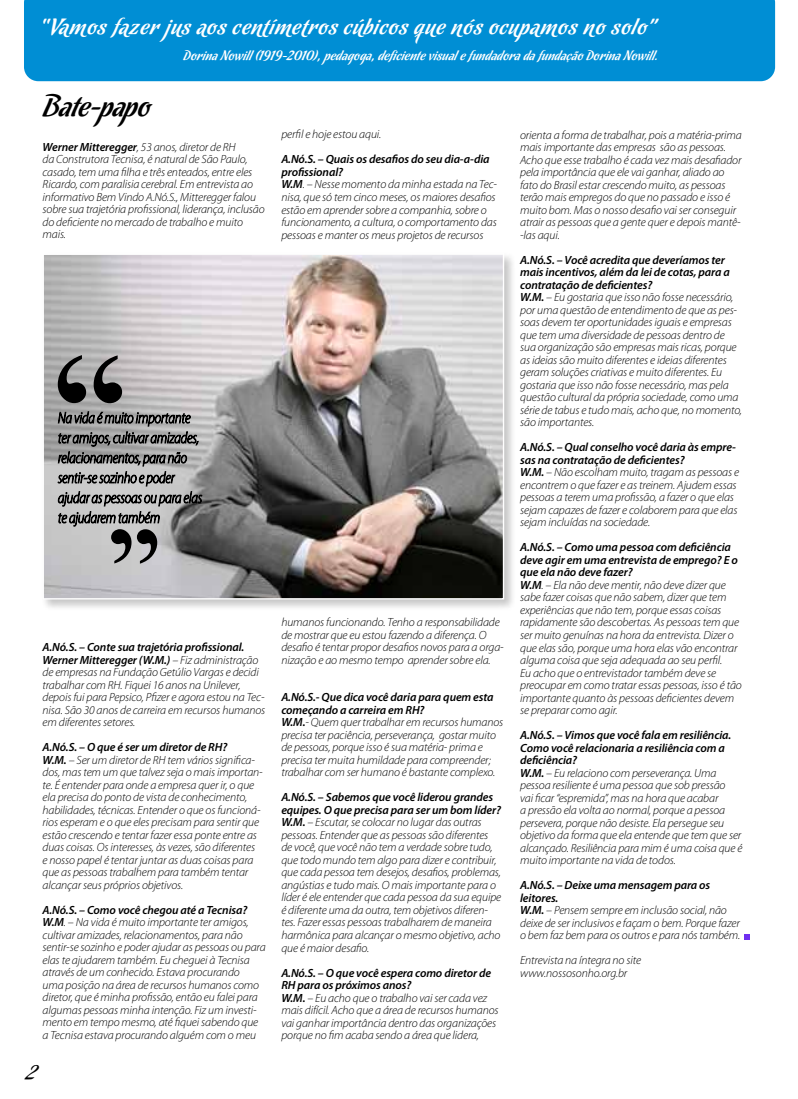
<style>
.page{position:relative;width:798px;height:1099px;background:#fff}
.page>*{position:absolute;margin:0;border:0;box-sizing:border-box;transform-origin:0 0}
.t1{font:30px "Chocolate Amargo";color:#000}
.t2{font:25px "Amorinda";color:#000}
.t3{font:22.5px "Chocolate Dulce";letter-spacing:.05em;color:#fff}
.t4{font:13.75px "Chocolate Amargo";letter-spacing:.02em;color:#fff}
.t5{font:italic 300 11.88px/12.5px "Myriad Pro";letter-spacing:-.01em;color:#000}
.s1{font-weight:600}
</style>
<div class="page">
<div style="left:24px;top:0;width:750px;height:81px;background:#008ed4"></div>
<div style="left:41px;top:250px;width:474px;height:361px;background:#000;opacity:.22"></div>
<img style="left:45px;top:255px;width:457px;height:342px">
<div style="left:43px;top:252px;width:461px;height:347px;border:1px solid #fff"></div>
<svg style="left:744px;top:934px;width:5px;height:6px"></svg>
<svg style="left:57px;top:355px;width:145px;height:208px;background:#929192"></svg>
<h3 class="t3" style="left:41px;top:14px;width:616px">“Vamos fazer jus aos centímetros cúbicos que nós ocupamos no solo”</h3>
<p class="t4" style="left:183px;top:47px;width:475px">Dorina Nowill (1919-2010), pedagoga, deficiente visual e fundadora da fundação Dorina Nowill.</p>
<h1 class="t1" style="left:43px;top:89px;width:109px">Bate-papo</h1>
<p class="t5" style="left:43px;top:141px;width:223px"><span class="s1">Werner Mitteregger</span>, 53 anos, diretor de RH<br>da Construtora Tecnisa, é natural de São Paulo, casado, tem uma filha e três enteados, entre eles Ricardo, com paralisia cerebral. Em entrevista ao informativo Bem Vindo A.Nó.S., Mitteregger falou sobre sua trajetória profissional, liderança, inclusão do deficiente no mercado de trabalho e muito mais.</p>
<p class="t5" style="left:281px;top:128px;width:101px">perfil e hoje estou aqui.</p>
<p class="t5" style="left:281px;top:153px;width:217px"><span class="s1">A.Nó.S. – Quais os desafios do seu dia-a-dia profissional?<br>W.M</span>. – Nesse momento da minha estada na Tec&shy;nisa, que só tem cinco meses, os maiores desafios estão em aprender sobre a companhia, sobre o funcionamento, a cultura, o comportamento das pessoas e manter os meus projetos de recursos</p>
<p class="t5" style="left:43px;top:641px;width:224px"><span class="s1">A.Nó.S. – Conte sua trajetória profissional.<br>Werner Mitteregger (W.M.)</span> – Fiz administração de empresas na Fundação Getúlio Vargas e decidi trabalhar com RH. Fiquei 16 anos na Unilever, depois fui para Pepsico, Pfizer e agora estou na Tec&shy;nisa. São 30 anos de carreira em recursos humanos em diferentes setores.</p>
<p class="t5" style="left:43px;top:741px;width:222px"><span class="s1">A.Nó.S. – O que é ser um diretor de RH?<br>W.M.</span> – Ser um diretor de RH tem vários significa&shy;dos, mas tem um que talvez seja o mais importan&shy;te. É entender para onde a empresa quer ir, o que ela precisa do ponto de vista de conhecimento, habilidades, técnicas. Entender o que os funcioná&shy;rios esperam e o que eles precisam para sentir que estão crescendo e tentar fazer essa ponte entre as duas coisas. Os interesses, às vezes, são diferentes e nosso papel é tentar juntar as duas coisas para que as pessoas trabalhem para também tentar alcançar seus próprios objetivos.</p>
<p class="t5" style="left:43px;top:903px;width:224px"><span class="s1">A.Nó.S. – Como você chegou até a Tecnisa?<br>W.M</span>. – Na vida é muito importante ter amigos, cultivar amizades, relacionamentos, para não sentir-se sozinho e poder ajudar as pessoas ou para elas te ajudarem também. Eu cheguei à Tecnisa através de um conhecido. Estava procurando<br>uma posição na área de recursos humanos como diretor, que é minha profissão, então eu falei para algumas pessoas minha intenção. Fiz um investi&shy;mento em tempo mesmo, até fiquei sabendo que a Tecnisa estava procurando alguém com o meu</p>
<h2 class="t2" style="left:28px;top:1058px;width:10px">2</h2>
<p class="t5" style="left:281px;top:616px;width:224px">humanos funcionando. Tenho a responsabilidade de mostrar que eu estou fazendo a diferença. O desafio é tentar propor desafios novos para a orga&shy;nização e ao mesmo tempo aprender sobre ela.</p>
<p class="t5" style="left:281px;top:691px;width:223px"><span class="s1">A.Nó.S.- Que dica você daria para quem esta começando a carreira em RH?<br>W.M.</span>- Quem quer trabalhar em recursos humanos precisa ter paciência, perseverança, gostar muito de pessoas, porque isso é sua matéria- prima e precisa ter muita humildade para compreender; trabalhar com ser humano é bastante complexo.</p>
<p class="t5" style="left:281px;top:791px;width:221px"><span class="s1">A.Nó.S. – Sabemos que você liderou grandes equipes. O que precisa para ser um bom líder?<br>W.M.</span> – Escutar, se colocar no lugar das outras pessoas. Entender que as pessoas são diferentes de você, que você não tem a verdade sobre tudo, que todo mundo tem algo para dizer e contribuir, que cada pessoa tem desejos, desafios, problemas, angústias e tudo mais. O mais importante para o líder é ele entender que cada pessoa da sua equipe é diferente uma da outra, tem objetivos diferen&shy;tes. Fazer essas pessoas trabalharem de maneira harmônica para alcançar o mesmo objetivo, acho que é maior desafio.</p>
<p class="t5" style="left:281px;top:966px;width:219px"><span class="s1">A.Nó.S. – O que você espera como diretor de RH para os próximos anos?<br>W.M.</span> – Eu acho que o trabalho vai ser cada vez mais difícil. Acho que a área de recursos humanos vai ganhar importância dentro das organizações porque no fim acaba sendo a área que lidera,</p>
<p class="t5" style="left:520px;top:129px;width:223px">orienta a forma de trabalhar, pois a matéria-prima mais importante das empresas são as pessoas.<br>Acho que esse trabalho é cada vez mais desafiador pela importância que ele vai ganhar, aliado ao fato do Brasil estar crescendo muito, as pessoas terão mais empregos do que no passado e isso é muito bom. Mas o nosso desafio vai ser conseguir atrair as pessoas que a gente quer e depois mantê--las aqui.</p>
<p class="t5" style="left:520px;top:254px;width:223px"><span class="s1">A.Nó.S. – Você acredita que deveríamos ter mais incentivos, além da lei de cotas, para a contratação de deficientes?<br>W.M.</span> – Eu gostaria que isso não fosse necessário, por uma questão de entendimento de que as pes&shy;soas devem ter oportunidades iguais e empresas que tem uma diversidade de pessoas dentro de sua organização são empresas mais ricas, porque as ideias são muito diferentes e ideias diferentes geram soluções criativas e muito diferentes. Eu gostaria que isso não fosse necessário, mas pela questão cultural da própria sociedade, como uma série de tabus e tudo mais, acho que, no momento, são importantes.</p>
<p class="t5" style="left:520px;top:441px;width:220px"><span class="s1">A.Nó.S. – Qual conselho você daria às empre&shy;sas na contratação de deficientes?<br>W.M.</span> – Não escolham muito, tragam as pessoas e encontrem o que fazer e as treinem. Ajudem essas pessoas a terem uma profissão, a fazer o que elas sejam capazes de fazer e colaborem para que elas sejam incluídas na sociedade.</p>
<p class="t5" style="left:520px;top:541px;width:223px"><span class="s1">A.Nó.S. – Como uma pessoa com deficiência deve agir em uma entrevista de emprego? E o que ela não deve fazer?<br>W.M</span>. – Ela não deve mentir, não deve dizer que sabe fazer coisas que não sabem, dizer que tem experiências que não tem, porque essas coisas rapidamente são descobertas. As pessoas tem que ser muito genuínas na hora da entrevista. Dizer o que elas são, porque uma hora elas vão encontrar alguma coisa que seja adequada ao seu perfil.<br>Eu acho que o entrevistador também deve se preocupar em como tratar essas pessoas, isso é tão importante quanto às pessoas deficientes devem se preparar como agir.</p>
<p class="t5" style="left:520px;top:729px;width:224px"><span class="s1">A.Nó.S. – Vimos que você fala em resiliência.<br>Como você relacionaria a resiliência com a deficiência?<br>W.M.</span> – Eu relaciono com perseverança. Uma pessoa resiliente é uma pessoa que sob pressão<br>vai ficar “espremida”, mas na hora que acabar<br>a pressão ela volta ao normal, porque a pessoa persevera, porque não desiste. Ela persegue seu objetivo da forma que ela entende que tem que ser alcançado. Resiliência para mim é uma coisa que é muito importante na vida de todos.</p>
<p class="t5" style="left:520px;top:879px;width:221px"><span class="s1">A.Nó.S. – Deixe uma mensagem para os leitores.<br>W.M.</span> – Pensem sempre em inclusão social, não deixe de ser inclusivos e façam o bem. Porque fazer o bem faz bem para os outros e para nós também.</p>
<p class="t5" style="left:520px;top:954px;width:122px">Entrevista na íntegra no site www.nossosonho.org.br</p>
</div>
